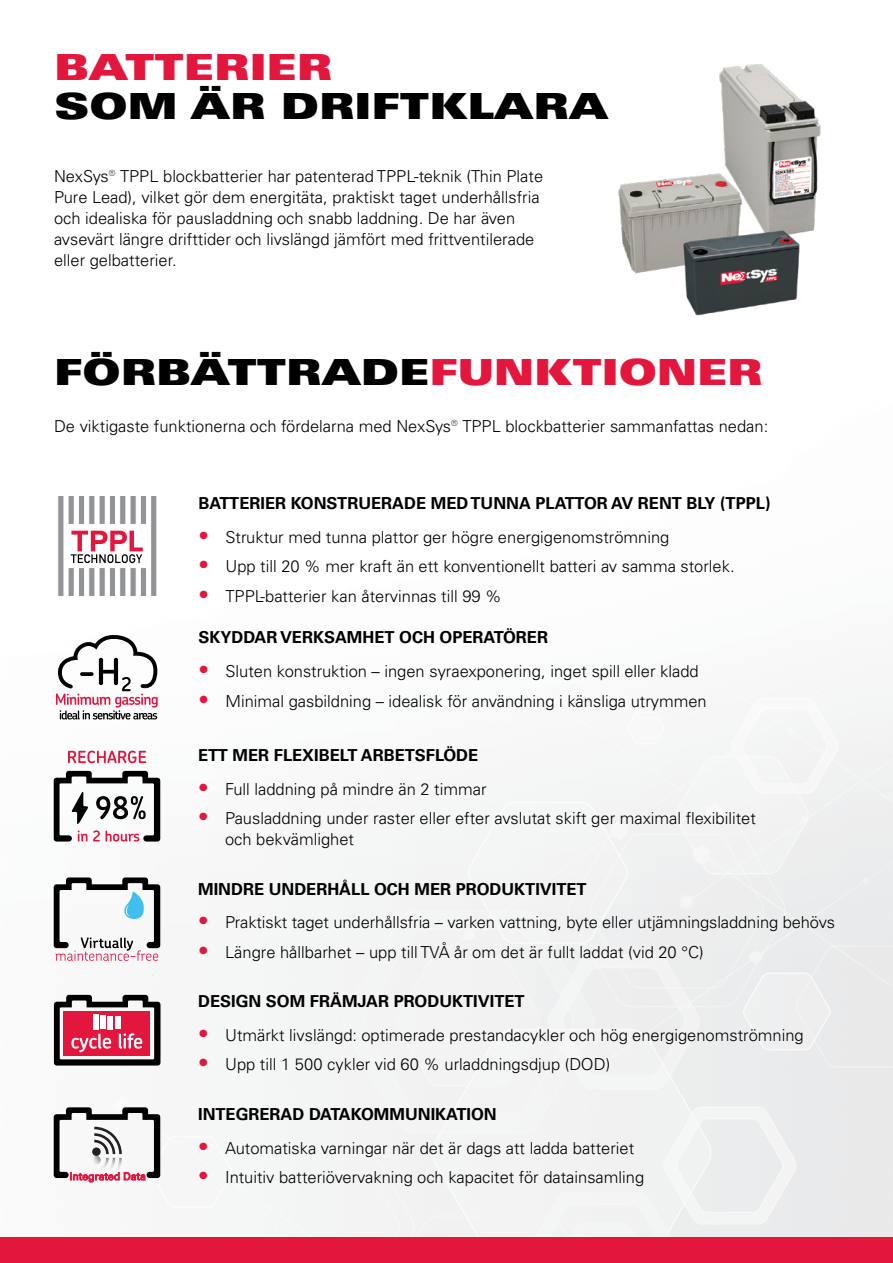
<style>
.page{position:relative;width:893px;height:1263px;background:#fff}
.page>*{position:absolute;margin:0;border:0;box-sizing:border-box;transform-origin:0 0}
.Brochure_Large_Headi{font:36px/39px "Univers LT Pro X Black Ext";color:#000}
.t1{font:300 16.5px/21px "Univers LT Pro 45";color:#000}
.Brochure_Sub_Heading{font:700 16.5px "Univers LT Pro 65";color:#000}
.s1{color:#e3173e}
.s2{font-size:21px;color:#e3173e}
</style>
<div class="page">
<img style="left:0;top:530px;width:892px;height:708px">
<svg style="left:56px;top:634px;width:103px;height:85px"></svg>
<svg style="left:54px;top:995px;width:106px;height:70px"></svg>
<div style="left:93px;top:1014px;width:5px;height:15px;background:#fff"></div>
<div style="left:100px;top:1015px;width:6px;height:14px;background:#fff"></div>
<div style="left:108px;top:1016px;width:5px;height:13px;background:#fff"></div>
<div style="left:115px;top:1017px;width:6px;height:12px;background:#fff"></div>
<svg style="left:54px;top:877px;width:106px;height:84px"></svg>
<svg style="left:68px;top:751px;width:78px;height:12px"></svg>
<svg style="left:54px;top:771px;width:106px;height:70px"></svg>
<div style="left:57px;top:495px;width:7px;height:102px;background:#919396;border:1px solid #fff"></div>
<div style="left:68px;top:495px;width:7px;height:30px;background:#919396;border:1px solid #fff"></div>
<div style="left:78px;top:495px;width:7px;height:30px;background:#919396;border:1px solid #fff"></div>
<div style="left:88px;top:495px;width:7px;height:30px;background:#919396;border:1px solid #fff"></div>
<div style="left:99px;top:495px;width:7px;height:30px;background:#919396;border:1px solid #fff"></div>
<div style="left:109px;top:495px;width:7px;height:30px;background:#919396;border:1px solid #fff"></div>
<div style="left:119px;top:495px;width:7px;height:30px;background:#919396;border:1px solid #fff"></div>
<div style="left:130px;top:495px;width:7px;height:30px;background:#919396;border:1px solid #fff"></div>
<div style="left:140px;top:495px;width:7px;height:30px;background:#919396;border:1px solid #fff"></div>
<div style="left:150px;top:495px;width:7px;height:102px;background:#919396;border:1px solid #fff"></div>
<div style="left:68px;top:567px;width:7px;height:30px;background:#919396;border:1px solid #fff"></div>
<div style="left:78px;top:567px;width:7px;height:30px;background:#919396;border:1px solid #fff"></div>
<div style="left:88px;top:567px;width:7px;height:30px;background:#919396;border:1px solid #fff"></div>
<div style="left:99px;top:567px;width:7px;height:30px;background:#919396;border:1px solid #fff"></div>
<div style="left:109px;top:567px;width:7px;height:30px;background:#919396;border:1px solid #fff"></div>
<div style="left:119px;top:567px;width:7px;height:30px;background:#919396;border:1px solid #fff"></div>
<div style="left:130px;top:567px;width:7px;height:30px;background:#919396;border:1px solid #fff"></div>
<div style="left:140px;top:567px;width:7px;height:30px;background:#919396;border:1px solid #fff"></div>
<svg style="left:71px;top:531px;width:72px;height:32px"></svg>
<div style="left:0;top:1238px;width:893px;height:25px;background:#e3173e"></div>
<svg style="left:54px;top:1107px;width:106px;height:75px"></svg>
<img style="left:618px;top:64px;width:203px;height:252px">
<p class="Brochure_Large_Headi" style="left:54px;top:48px;width:556px"><span class="s1">BATTERIER<br></span>SOM ÄR DRIFTKLARA</p>
<p class="t1" style="left:54px;top:165px;width:491px">NexSys® TPPL blockbatterier har patenterad TPPL-teknik (Thin Plate Pure Lead), vilket gör dem energitäta, praktiskt taget underhållsfria och idealiska för pausladdning och snabb laddning. De har även avsevärt längre drifttider och livslängd jämfört med frittventilerade eller gelbatterier.</p>
<p class="Brochure_Large_Headi" style="left:54px;top:353px;width:710px">FÖRBÄTTRADE<span class="s1">FUNKTIONER</span></p>
<p class="t1" style="left:54px;top:415px;width:716px">De viktigaste funktionerna och fördelarna med NexSys® TPPL blockbatterier sammanfattas nedan:</p>
<p class="Brochure_Sub_Heading" style="left:198px;top:491px;width:574px">BATTERIER KONSTRUERADE MED TUNNA PLATTOR AV RENT BLY (TPPL)</p>
<p class="t1" style="left:198px;top:526px;width:473px"><span class="s2">•</span> Struktur med tunna plattor ger högre energigenomströmning</p>
<p class="t1" style="left:198px;top:555px;width:538px"><span class="s2">•</span> Upp till 20 % mer kraft än ett konventionellt batteri av samma storlek.</p>
<p class="t1" style="left:198px;top:585px;width:305px"><span class="s2">•</span> TPPL-batterier kan återvinnas till 99 %</p>
<p class="Brochure_Sub_Heading" style="left:198px;top:626px;width:351px">SKYDDAR VERKSAMHET OCH OPERATÖRER</p>
<p class="t1" style="left:198px;top:660px;width:502px"><span class="s2">•</span> Sluten konstruktion – ingen syraexponering, inget spill eller kladd</p>
<p class="t1" style="left:198px;top:690px;width:510px"><span class="s2">•</span> Minimal gasbildning – idealisk för användning i känsliga utrymmen</p>
<p class="Brochure_Sub_Heading" style="left:198px;top:743px;width:282px">ETT MER FLEXIBELT ARBETSFLÖDE</p>
<p class="t1" style="left:198px;top:778px;width:290px"><span class="s2">•</span> Full laddning på mindre än 2 timmar</p>
<p class="t1" style="left:225px;top:807px;width:532px;text-indent:-27px"><span class="s2">•</span> Pausladdning under raster eller efter avslutat skift ger maximal flexibilitet och bekvämlighet</p>
<p class="Brochure_Sub_Heading" style="left:198px;top:877px;width:390px">MINDRE UNDERHÅLL OCH MER PRODUKTIVITET</p>
<p class="t1" style="left:198px;top:912px;width:638px"><span class="s2">•</span> Praktiskt taget underhållsfria – varken vattning, byte eller utjämningsladdning behövs</p>
<p class="t1" style="left:198px;top:941px;width:507px"><span class="s2">•</span> Längre hållbarhet – upp till TVÅ år om det är fullt laddat (vid 20 °C)</p>
<p class="Brochure_Sub_Heading" style="left:198px;top:990px;width:328px">DESIGN SOM FRÄMJAR PRODUKTIVITET</p>
<p class="t1" style="left:198px;top:1024px;width:607px"><span class="s2">•</span> Utmärkt livslängd: optimerade prestandacykler och hög energigenomströmning</p>
<p class="t1" style="left:198px;top:1054px;width:414px"><span class="s2">•</span> Upp till 1 500 cykler vid 60 % urladdningsdjup (DOD)</p>
<p class="Brochure_Sub_Heading" style="left:198px;top:1102px;width:300px">INTEGRERAD DATAKOMMUNIKATION</p>
<p class="t1" style="left:198px;top:1137px;width:438px"><span class="s2">•</span> Automatiska varningar när det är dags att ladda batteriet</p>
<p class="t1" style="left:198px;top:1166px;width:448px"><span class="s2">•</span> Intuitiv batteriövervakning och kapacitet för datainsamling</p>
</div>
